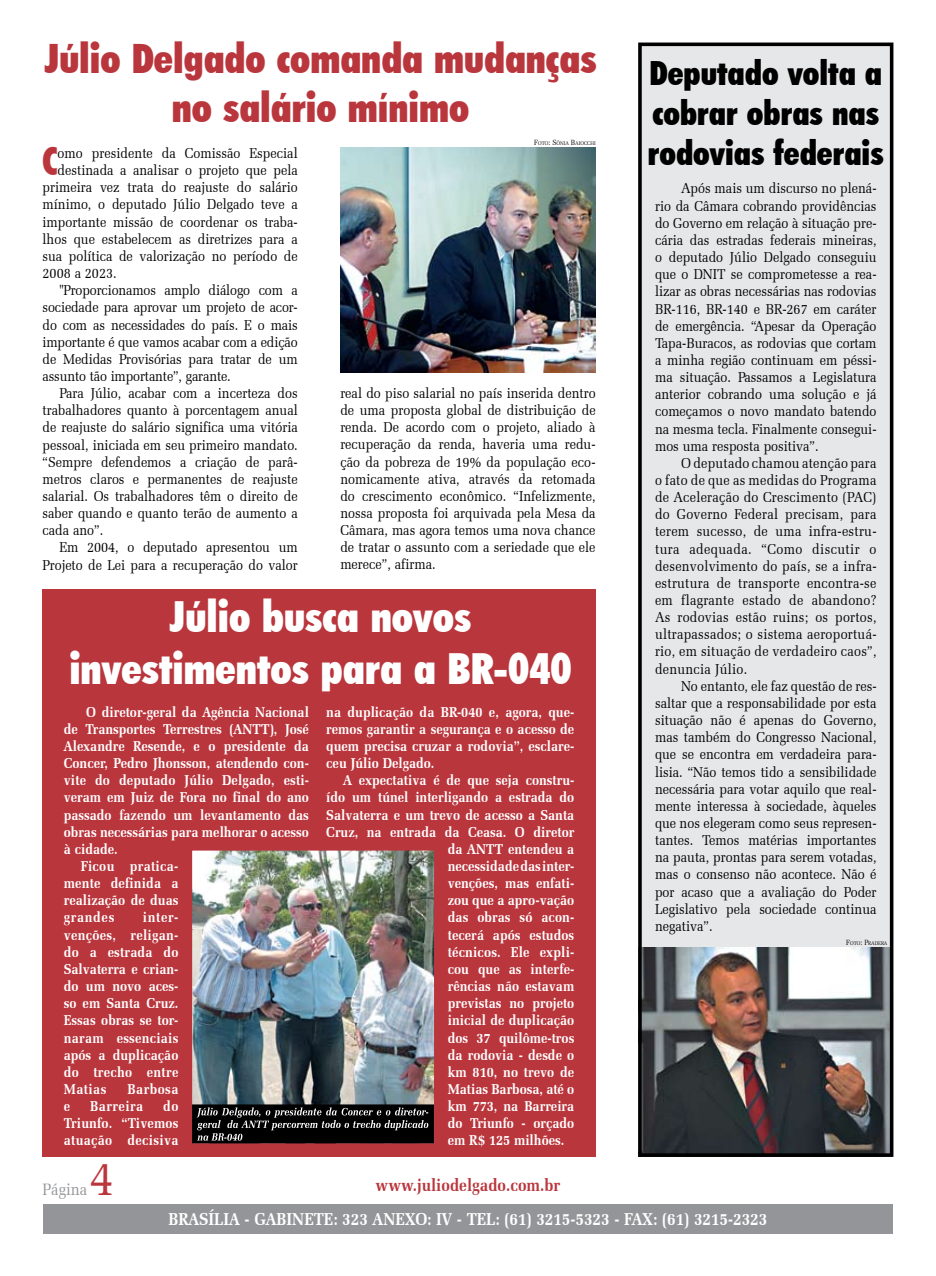
<style>
.page{position:relative;width:936px;height:1276px;background:#fff}
.page>*{position:absolute;margin:0;border:0;box-sizing:border-box;transform-origin:0 0}
.t1{font:49.5px "Zapf Elliptical 711 BT";color:#ba363d;scale:.9 1}
.t2{font:900 condensed 42.9px/51.4px "Futura BT";color:#fff;text-align:center}
.t3{font:900 condensed 40.5px/48.6px "Futura BT";color:#ba363d;text-align:center}
.t4{font:900 condensed 38.4px "Futura BT";color:#ba363d;scale:.9 1}
.t5{font:900 condensed 33.3px/40px "Futura BT";color:#000}
.t6{font:700 17.25px "Zapf Elliptical 711 BT";color:#fff;scale:.9 1}
.t7{font:700 17.25px "Zapf Elliptical 711 BT";color:#ba363d;scale:.9 1}
.t8{font:16.5px "Zapf Elliptical 711 BT";color:#939598;scale:.9 1}
.t9{font:14.25px/17.1px "Zapf Elliptical 711 BT";color:#000;text-align:justify;scale:.9 1}
.t10{font:700 14.25px/17.1px "Zapf Elliptical 711 BT";color:#fff;text-align:justify;scale:.9 1}
.t11{font:5.25px "Zapf Elliptical 711 BT";color:#000;scale:.9 1}
.s1{font-size:7.5px}
</style>
<div class="page">
<div style="left:640px;top:45px;width:251px;height:1110px;background:#e6e7e8"></div>
<div style="left:43px;top:1203px;width:849px;height:30px;background:#939598"></div>
<img style="left:643px;top:947px;width:245px;height:205px">
<div style="left:638px;top:43px;width:255px;height:1114px;border:4px solid #000"></div>
<img style="left:340px;top:147px;width:255px;height:225px">
<div style="left:43px;top:589px;width:552px;height:568px;background:#ba363d"></div>
<img style="left:193px;top:852px;width:239px;height:252px">
<div style="left:188px;top:847px;width:249px;height:299px;border:4px solid #ba363d"></div>
<div style="left:192px;top:1104px;width:242px;height:39px;border:4px solid #000"></div>
<svg style="left:197px;top:1107px;width:231px;height:33px;background:#272727"></svg>
<h3 class="t3" style="left:44px;top:34px;width:553px">Júlio Delgado comanda mudanças no salário mínimo</h3>
<h3 class="t4" style="left:43px;top:138px;width:17px">C</h3>
<p class="t9" style="left:58px;top:144px;width:268px">omo presidente da Comissão Especial</p>
<p class="t11" style="left:534px;top:140px;width:70px"><span class="s1">F</span>oto<span class="s1">: S</span>ônia <span class="s1">B</span>aiocchi</p>
<p class="t9" style="left:58px;top:162px;width:268px">destinada a analisar o projeto que pela</p>
<p class="t9" style="left:43px;top:179px;width:285px">primeira vez trata do reajuste do salário</p>
<p class="t9" style="left:43px;top:196px;width:285px">mínimo, o deputado Júlio Delgado teve a</p>
<p class="t9" style="left:43px;top:213px;width:285px">importante missão de coordenar os traba-</p>
<p class="t9" style="left:43px;top:230px;width:285px">lhos que estabelecem as diretrizes para a</p>
<p class="t9" style="left:43px;top:247px;width:285px">sua política de valorização no período de</p>
<p class="t9" style="left:43px;top:264px;width:84px">2008 a 2023.</p>
<p class="t9" style="left:59px;top:282px;width:266px">"Proporcionamos amplo diálogo com a</p>
<p class="t9" style="left:43px;top:299px;width:285px">sociedade para aprovar um projeto de acor-</p>
<p class="t9" style="left:43px;top:316px;width:285px">do com as necessidades do país. E o mais</p>
<p class="t9" style="left:43px;top:333px;width:285px">importante é que vamos acabar com a edição</p>
<p class="t9" style="left:43px;top:350px;width:285px">de Medidas Provisórias para tratar de um</p>
<p class="t9" style="left:43px;top:367px;width:211px">assunto tão importante”, garante.</p>
<p class="t9" style="left:59px;top:384px;width:266px">Para Júlio, acabar com a incerteza dos</p>
<p class="t9" style="left:43px;top:402px;width:285px">trabalhadores quanto à porcentagem anual</p>
<p class="t9" style="left:43px;top:419px;width:285px">de reajuste do salário significa uma vitória</p>
<p class="t9" style="left:43px;top:436px;width:285px">pessoal, iniciada em seu primeiro mandato.</p>
<p class="t9" style="left:43px;top:453px;width:285px">“Sempre defendemos a criação de parâ-</p>
<p class="t9" style="left:43px;top:470px;width:285px">metros claros e permanentes de reajuste</p>
<p class="t9" style="left:43px;top:487px;width:285px">salarial. Os trabalhadores têm o direito de</p>
<p class="t9" style="left:43px;top:504px;width:285px">saber quando e quanto terão de aumento a</p>
<p class="t9" style="left:43px;top:522px;width:69px">cada ano”.</p>
<p class="t9" style="left:59px;top:539px;width:266px">Em 2004, o deputado apresentou um</p>
<p class="t9" style="left:43px;top:556px;width:285px">Projeto de Lei para a recuperação do valor</p>
<p class="t9" style="left:340px;top:384px;width:285px">real do piso salarial no país inserida dentro de uma proposta global de distribuição de renda. De acordo com o projeto, aliado à recuperação da renda, haveria uma redu&shy;ção da pobreza de 19% da população eco&shy;nomicamente ativa, através da retomada do crescimento econômico. “Infelizmente, nossa proposta foi arquivada pela Mesa da Câmara, mas agora temos uma nova chance de tratar o assunto com a seriedade que ele merece”, afirma.</p>
<h2 class="t2" style="left:69px;top:591px;width:503px">Júlio busca novos investimentos para a BR-040</h2>
<p class="t10" style="left:326px;top:703px;width:277px">na duplicação da BR-040 e, agora, que&shy;remos garantir a segurança e o acesso de quem precisa cruzar a rodovia”, esclare&shy;ceu Júlio Delgado.</p>
<p class="t10" style="left:343px;top:772px;width:258px">A expectativa é de que seja constru-</p>
<p class="t10" style="left:326px;top:789px;width:277px">ído um túnel interligando a estrada do</p>
<p class="t10" style="left:326px;top:806px;width:277px">Salvaterra e um trevo de acesso a Santa</p>
<p class="t10" style="left:326px;top:823px;width:277px">Cruz, na entrada da Ceasa. O diretor</p>
<p class="t10" style="left:447px;top:840px;width:142px">da ANTT entendeu a</p>
<p class="t10" style="left:447px;top:857px;width:142px">necessidade das inter-</p>
<p class="t10" style="left:447px;top:874px;width:142px">venções, mas enfati-</p>
<p class="t10" style="left:447px;top:892px;width:142px">zou que a apro-vação</p>
<p class="t10" style="left:447px;top:909px;width:142px">das obras só acon-</p>
<p class="t10" style="left:447px;top:926px;width:142px">tecerá após estudos</p>
<p class="t10" style="left:447px;top:943px;width:142px">técnicos. Ele expli-</p>
<p class="t10" style="left:447px;top:960px;width:142px">cou que as interfe-</p>
<p class="t10" style="left:447px;top:977px;width:142px">rências não estavam</p>
<p class="t10" style="left:447px;top:994px;width:142px">previstas no projeto</p>
<p class="t10" style="left:447px;top:1012px;width:142px">inicial de duplicação</p>
<p class="t10" style="left:447px;top:1029px;width:142px">dos 37 quilôme-tros</p>
<p class="t10" style="left:447px;top:1046px;width:142px">da rodovia - desde o</p>
<p class="t10" style="left:447px;top:1063px;width:142px">km 810, no trevo de</p>
<p class="t10" style="left:447px;top:1080px;width:142px">Matias Barbosa, até o</p>
<p class="t10" style="left:447px;top:1097px;width:142px">km 773, na Barreira</p>
<p class="t10" style="left:447px;top:1114px;width:142px">do Triunfo - orçado</p>
<p class="t10" style="left:447px;top:1132px;width:131px">em R$ 125 milhões.</p>
<p class="t8" style="left:43px;top:1179px;width:51px">Página</p>
<p class="t10" style="left:86px;top:703px;width:249px">O diretor-geral da Agência Nacional</p>
<p class="t10" style="left:64px;top:720px;width:274px">de Transportes Terrestres (ANTT), José</p>
<p class="t10" style="left:64px;top:737px;width:274px">Alexandre Resende, e o presidente da</p>
<p class="t10" style="left:64px;top:754px;width:274px">Concer, Pedro Jhonsson, atendendo con-</p>
<p class="t10" style="left:64px;top:772px;width:274px">vite do deputado Júlio Delgado, esti-</p>
<p class="t10" style="left:64px;top:789px;width:274px">veram em Juiz de Fora no final do ano</p>
<p class="t10" style="left:64px;top:806px;width:274px">passado fazendo um levantamento das</p>
<p class="t10" style="left:64px;top:823px;width:274px">obras necessárias para melhorar o acesso</p>
<p class="t10" style="left:64px;top:840px;width:61px">à cidade.</p>
<p class="t10" style="left:81px;top:857px;width:110px">Ficou pratica-</p>
<p class="t10" style="left:64px;top:874px;width:129px">mente definida a</p>
<p class="t10" style="left:64px;top:892px;width:129px">realização de duas</p>
<p class="t10" style="left:64px;top:909px;width:58px">grandes</p>
<p class="t10" style="left:64px;top:909px;width:129px;text-indent:79px">inter&shy;venções, religan&shy;do a estrada do Salvaterra e crian&shy;do um novo aces&shy;so em Santa Cruz.<br>Essas obras se tor&shy;naram essenciais após a duplicação do trecho entre Matias</p>
<p class="t10" style="left:127px;top:1080px;width:58px">Barbosa</p>
<p class="t10" style="left:64px;top:1097px;width:129px;text-indent:99px">do Triunfo. “Tivemos atuação decisiva</p>
<p class="t10" style="left:64px;top:1097px;width:9px">e</p>
<p class="t10" style="left:90px;top:1097px;width:60px">Barreira</p>
<h1 class="t1" style="left:90px;top:1149px;width:29px">4</h1>
<p class="t7" style="left:375px;top:1175px;width:207px">www.juliodelgado.com.br</p>
<h3 class="t5" style="left:647px;top:53px;width:237px">Deputado volta a cobrar obras nas rodovias federais</h3>
<p class="t9" style="left:655px;top:180px;width:247px;text-indent:26px">Após mais um discurso no plená&shy;rio da Câmara cobrando providências do Governo em relação à situação pre&shy;cária das estradas federais mineiras, o deputado Júlio Delgado conseguiu que o DNIT se comprometesse a rea&shy;lizar as obras necessárias nas rodovias BR-116, BR-140 e BR-267 em caráter de emergência. “Apesar da Operação Tapa-Buracos, as rodovias que cortam a minha região continuam em péssi&shy;ma situação. Passamos a Legislatura anterior cobrando uma solução e já começamos o novo mandato batendo na mesma tecla. Finalmente consegui&shy;mos uma resposta positiva”.</p>
<p class="t9" style="left:655px;top:454px;width:247px;text-indent:26px">O deputado chamou atenção para o fato de que as medidas do Programa de Aceleração do Crescimento (PAC) do Governo Federal precisam, para terem sucesso, de uma infra-estru&shy;tura adequada. “Como discutir o desenvolvimento do país, se a infra&shy;estrutura de transporte encontra-se em flagrante estado de abandono?<br>As rodovias estão ruins; os portos, ultrapassados; o sistema aeroportuá&shy;rio, em situação de verdadeiro caos”, denuncia Júlio.</p>
<p class="t9" style="left:655px;top:677px;width:248px;text-indent:26px">No entanto, ele faz questão de res&shy;saltar que a responsabilidade por esta situação não é apenas do Governo, mas também do Congresso Nacional, que se encontra em verdadeira para&shy;lisia. “Não temos tido a sensibilidade necessária para votar aquilo que real&shy;mente interessa à sociedade, àqueles que nos elegeram como seus represen&shy;tantes. Temos matérias importantes na pauta, prontas para serem votadas, mas o consenso não acontece. Não é por acaso que a avaliação do Poder Legislativo pela sociedade continua negativa”.</p>
<p class="t11" style="left:846px;top:939px;width:47px"><span class="s1">F</span>oto<span class="s1">: P</span>radera</p>
<p class="t6" style="left:169px;top:1209px;width:666px">Brasília - Gabinete: 323 Anexo: IV - Tel: (61) 3215-5323 - Fax: (61) 3215-2323</p>
</div>
